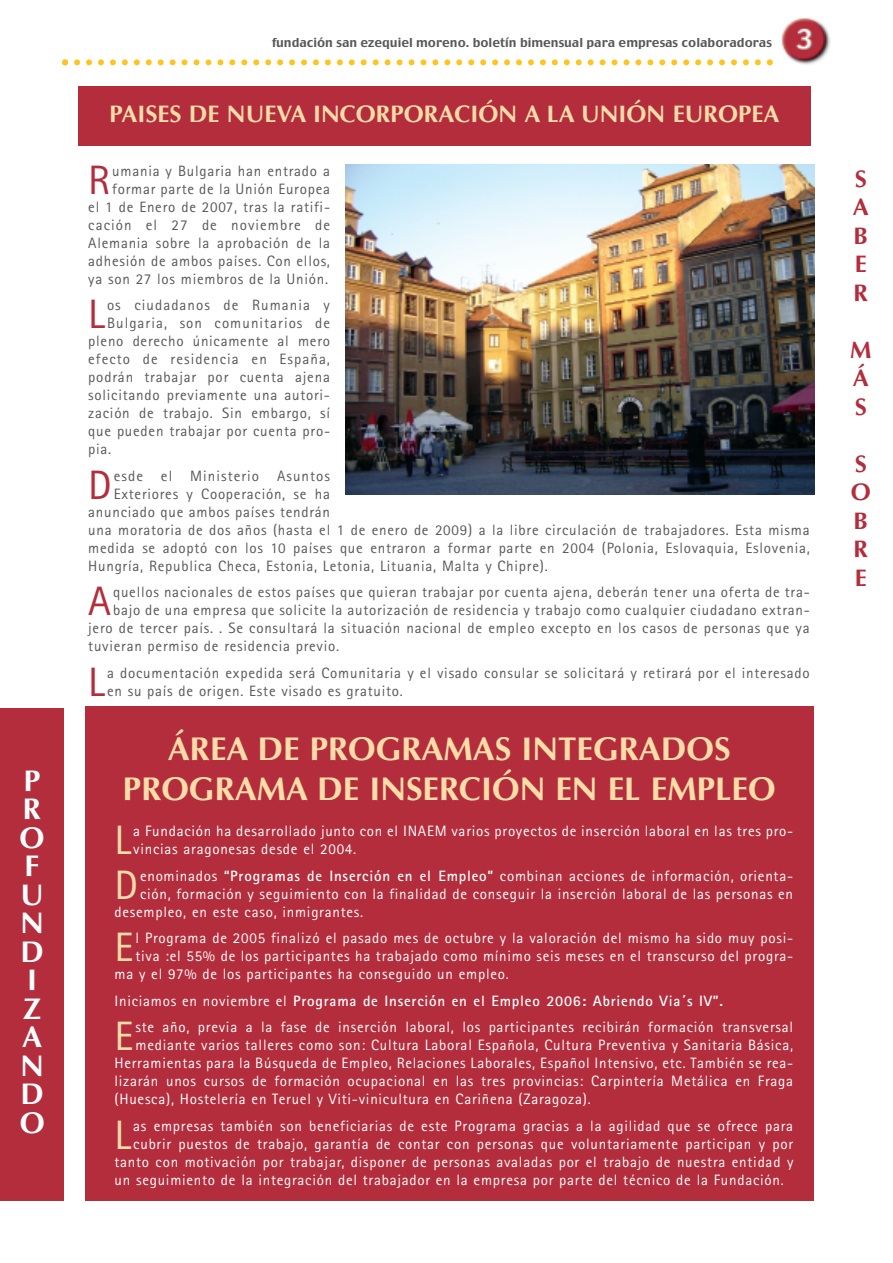
<style>
.page{position:relative;width:893px;height:1263px;background:#fff}
.page>*{position:absolute;margin:0;border:0;box-sizing:border-box;transform-origin:0 0}
.t1{font:41.1px "Rotis Sans Serif";color:#b42d3d}
.t2{font:41.1px "Rotis Sans Serif";color:#fedda9}
.t3{font:700 33px/40.2px "Optima";color:#fedda9;text-align:center}
.t4{font:700 30px/28.5px "Optima";color:#fff}
.t5{font:700 24px "Optima";color:#fedda9}
.t6{font:700 24px/28.5px "Optima";color:#b42d3d;text-align:justify}
.t7{font:15px/18px "Rotis Sans Serif";letter-spacing:.05em;color:#fff}
.t8{font:15px/18px "Rotis Sans Serif";letter-spacing:.05em;color:#57585a;text-align:right}
.t9{font:15px "Rotis Sans Serif";letter-spacing:.07em;color:#57585a}
.t10{font:700 15px "Rotis Sans Serif";letter-spacing:.055em;color:#fff}
.t11{font:12.3px "Charcoal";color:#57585a}
.s1{font-weight:700}
.s2{font-weight:400}
</style>
<div class="page">
<div style="left:86px;top:706px;width:728px;height:494px;background:#b42d3d"></div>
<div style="left:1px;top:708px;width:63px;height:492px;background:#b42d3d"></div>
<div style="left:78px;top:86px;width:732px;height:60px;background:#b42d3d"></div>
<svg style="left:62px;top:59px;width:711px;height:6px"></svg>
<img style="left:781px;top:18px;width:49px;height:47px">
<img style="left:346px;top:164px;width:468px;height:330px">
<h3 class="t4" style="left:20px;top:766px;width:27px">P<br>R<br>O<br>F<br>U<br>N<br>D<br>I<br>Z<br>A<br>N<br>D<br>O</h3>
<p class="t11" style="left:272px;top:36px;width:501px">fundación san ezequiel moreno. boletín bimensual para empresas colaboradoras</p>
<h3 class="t5" style="left:110px;top:100px;width:671px">PAISES DE NUEVA INCORPORACIÓN A LA UNIÓN EUROPEA</h3>
<p class="t8" style="left:88px;top:163px;width:243px">umania y Bulgaria han entrado a formar parte de la Unión Europea<br>el 1 de Enero de 2007, tras la ratifi&shy;cación el 27 de noviembre de<br>Alemania sobre la aprobación de la adhesión de ambos países. Con ellos, ya son 27 los miembros de la Unión.</p>
<h1 class="t1" style="left:88px;top:300px;width:18px">L</h1>
<p class="t9" style="left:107px;top:300px;width:224px">os ciudadanos de Rumania y</p>
<h1 class="t1" style="left:88px;top:165px;width:24px">R</h1>
<p class="t9" style="left:107px;top:318px;width:224px">Bulgaria, son comunitarios de</p>
<p class="t8" style="left:88px;top:334px;width:243px">pleno derecho únicamente al mero</p>
<p class="t9" style="left:88px;top:354px;width:243px">efecto de residencia en España,</p>
<p class="t8" style="left:88px;top:370px;width:243px">podrán trabajar por cuenta ajena</p>
<p class="t8" style="left:88px;top:388px;width:243px">solicitando previamente una autori-</p>
<p class="t8" style="left:88px;top:406px;width:243px">zación de trabajo. Sin embargo, sí</p>
<p class="t8" style="left:88px;top:424px;width:243px">que pueden trabajar por cuenta pro-</p>
<p class="t8" style="left:88px;top:442px;width:25px">pia.</p>
<h1 class="t1" style="left:88px;top:470px;width:25px">D</h1>
<p class="t9" style="left:114px;top:470px;width:218px">esde el Ministerio Asuntos</p>
<p class="t8" style="left:114px;top:486px;width:218px">Exteriores y Cooperación, se ha</p>
<p class="t8" style="left:88px;top:504px;width:243px">anunciado que ambos países tendrán</p>
<p class="t8" style="left:88px;top:522px;width:723px">una moratoria de dos años (hasta el 1 de enero de 2009) a la libre circulación de trabajadores. Esta misma</p>
<p class="t8" style="left:88px;top:540px;width:723px">medida se adoptó con los 10 países que entraron a formar parte en 2004 (Polonia, Eslovaquia, Eslovenia,</p>
<p class="t8" style="left:88px;top:558px;width:461px">Hungría, Republica Checa, Estonia, Letonia, Lituania, Malta y Chipre).</p>
<h1 class="t1" style="left:88px;top:587px;width:24px">A</h1>
<p class="t8" style="left:113px;top:585px;width:698px">quellos nacionales de estos países que quieran trabajar por cuenta ajena, deberán tener una oferta de tra-</p>
<p class="t8" style="left:113px;top:603px;width:698px">bajo de una empresa que solicite la autorización de residencia y trabajo como cualquier ciudadano extran-</p>
<p class="t8" style="left:88px;top:621px;width:723px">jero de tercer país. . Se consultará la situación nacional de empleo excepto en los casos de personas que ya</p>
<p class="t8" style="left:88px;top:639px;width:252px">tuvieran permiso de residencia previo.</p>
<h1 class="t1" style="left:88px;top:667px;width:18px">L</h1>
<p class="t8" style="left:107px;top:665px;width:704px;text-align:left">a documentación expedida será Comunitaria y el visado consular se solicitará y retirará por el interesado en su país de origen. Este visado es gratuito.</p>
<h2 class="t3" style="left:123px;top:728px;width:654px">ÁREA DE PROGRAMAS INTEGRADOS<br>PROGRAMA DE INSERCIÓN EN EL EMPLEO</h2>
<h1 class="t2" style="left:115px;top:826px;width:18px">L</h1>
<p class="t7" style="left:133px;top:824px;width:661px">a Fundación ha desarrollado junto con el INAEM varios proyectos de inserción laboral en las tres pro&shy;vincias aragonesas desde el 2004.</p>
<h1 class="t2" style="left:115px;top:870px;width:25px">D</h1>
<p class="t7" style="left:140px;top:868px;width:655px">enominados <span class="s1">“Programas de Inserción en el Empleo”</span> combinan acciones de información, orienta-</p>
<p class="t7" style="left:140px;top:886px;width:655px">ción, formación y seguimiento con la finalidad de conseguir la inserción laboral de las personas en</p>
<p class="t7" style="left:115px;top:904px;width:250px">desempleo, en este caso, inmigrantes.</p>
<h1 class="t2" style="left:115px;top:933px;width:21px">E</h1>
<p class="t7" style="left:136px;top:931px;width:659px">l Programa de 2005 finalizó el pasado mes de octubre y la valoración del mismo ha sido muy posi-</p>
<p class="t7" style="left:136px;top:949px;width:659px">tiva :el 55% de los participantes ha trabajado como mínimo seis meses en el transcurso del progra-</p>
<p class="t7" style="left:115px;top:967px;width:396px">ma y el 97% de los participantes ha conseguido un empleo.</p>
<p class="t10" style="left:115px;top:995px;width:610px"><span class="s2">Iniciamos en noviembre el</span> Programa de Inserción en el Empleo 2006: Abriendo Via´s IV”.</p>
<h1 class="t2" style="left:115px;top:1022px;width:21px">E</h1>
<p class="t7" style="left:136px;top:1020px;width:659px">ste año, previa a la fase de inserción laboral, los participantes recibirán formación transversal</p>
<p class="t7" style="left:136px;top:1038px;width:659px">mediante varios talleres como son: Cultura Laboral Española, Cultura Preventiva y Sanitaria Básica,</p>
<p class="t7" style="left:115px;top:1056px;width:680px">Herramientas para la Búsqueda de Empleo, Relaciones Laborales, Español Intensivo, etc. También se rea-</p>
<p class="t7" style="left:115px;top:1074px;width:680px">lizarán unos cursos de formación ocupacional en las tres provincias: Carpintería Metálica en Fraga</p>
<p class="t7" style="left:115px;top:1092px;width:478px">(Huesca), Hostelería en Teruel y Viti-vinicultura en Cariñena (Zaragoza).</p>
<h1 class="t2" style="left:115px;top:1120px;width:18px">L</h1>
<p class="t7" style="left:133px;top:1118px;width:661px">as empresas también son beneficiarias de este Programa gracias a la agilidad que se ofrece para</p>
<p class="t7" style="left:133px;top:1136px;width:661px">cubrir puestos de trabajo, garantía de contar con personas que voluntariamente participan y por</p>
<p class="t7" style="left:115px;top:1154px;width:680px">tanto con motivación por trabajar, disponer de personas avaladas por el trabajo de nuestra entidad y</p>
<p class="t7" style="left:115px;top:1172px;width:671px">un seguimiento de la integración del trabajador en la empresa por parte del técnico de la Fundación.</p>
<h3 class="t6" style="left:853px;top:164px;width:18px">S A B E R</h3>
<h3 class="t6" style="left:850px;top:335px;width:23px">M Á S</h3>
<h3 class="t6" style="left:851px;top:449px;width:21px;text-align:left">S<br>O<br>B<br>R<br>E</h3>
</div>
